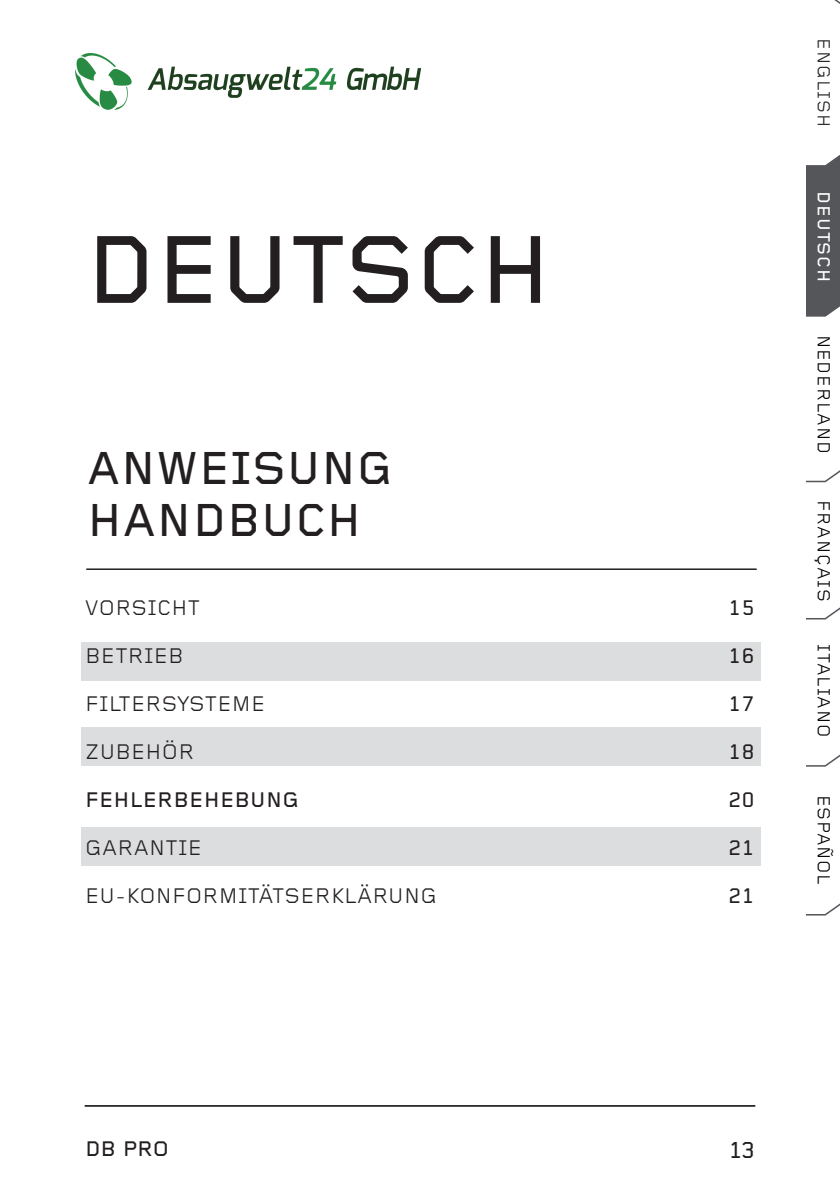
<style>
.page{position:relative;width:840px;height:1191px;background:#fff}
.page>*{position:absolute;margin:0;border:0;box-sizing:border-box;transform-origin:0 0}
.t1{font:500 100px "Foundry Gridnik";color:#231f20}
.t2{font:500 48px/52px "Foundry Gridnik";letter-spacing:.015em;color:#231f20}
.t3{font:500 24px "Foundry Gridnik";color:#231f20}
.t4{font:22px/48px "Foundry Gridnik";letter-spacing:.015em;color:#231f20}
.t5{font:500 22px/48px "Foundry Gridnik";letter-spacing:.015em;color:#231f20;text-align:justify}
.t6{font:18.2px "Foundry Gridnik";letter-spacing:.055em;color:#000}
.t7{font:18.2px "Foundry Gridnik";letter-spacing:.055em;color:#231f20}
.t8{font:500 18.2px "Foundry Gridnik";letter-spacing:.055em;color:#fff}
</style>
<div class="page">
<hr style="left:85px;top:1105px;width:669px;height:1px;background:#000">
<svg style="left:806px;top:0;width:33px;height:916px"></svg>
<div style="left:81px;top:642px;width:679px;height:39px;background:#dcdddf"></div>
<div style="left:81px;top:727px;width:679px;height:39px;background:#dcdddf"></div>
<div style="left:81px;top:827px;width:679px;height:38px;background:#dcdddf"></div>
<hr style="left:87px;top:568px;width:668px;height:2px;background:#231f20">
<img style="left:75px;top:54px;width:347px;height:56px">
<h1 class="t1" style="left:85px;top:217px;width:468px">DEUTSCH</h1>
<h2 class="t2" style="left:87px;top:442px;width:307px">ANWEISUNG<br>HANDBUCH</h2>
<p class="t4" style="left:85px;top:583px;width:181px">VORSICHT<br>BETRIEB<br>FILTERSYSTEME<br>ZUBEHÖR</p>
<p class="t5" style="left:85px;top:775px;width:215px">FEHLERBEHEBUNG</p>
<p class="t4" style="left:85px;top:823px;width:353px">GARANTIE<br>EU-KONFORMITÄTSERKLÄRUNG</p>
<p class="t5" style="left:727px;top:583px;width:28px">15<br>16<br>17<br>18<br>20<br>21<br>21</p>
<p class="t7" style="left:832px;top:38px;width:90px;rotate:90deg">ENGLISH</p>
<p class="t8" style="left:832px;top:191px;width:92px;rotate:90deg">DEUTSCH</p>
<p class="t6" style="left:832px;top:334px;width:121px;rotate:90deg">NEDERLAND</p>
<p class="t6" style="left:832px;top:500px;width:103px;rotate:90deg">FRANÇAIS</p>
<p class="t6" style="left:832px;top:644px;width:95px;rotate:90deg">ITALIANO</p>
<p class="t6" style="left:832px;top:795px;width:91px;rotate:90deg">ESPAÑOL</p>
<p class="t5" style="left:85px;top:1124px;width:85px">DB PRO</p>
<p class="t3" style="left:728px;top:1137px;width:28px">13</p>
</div>
